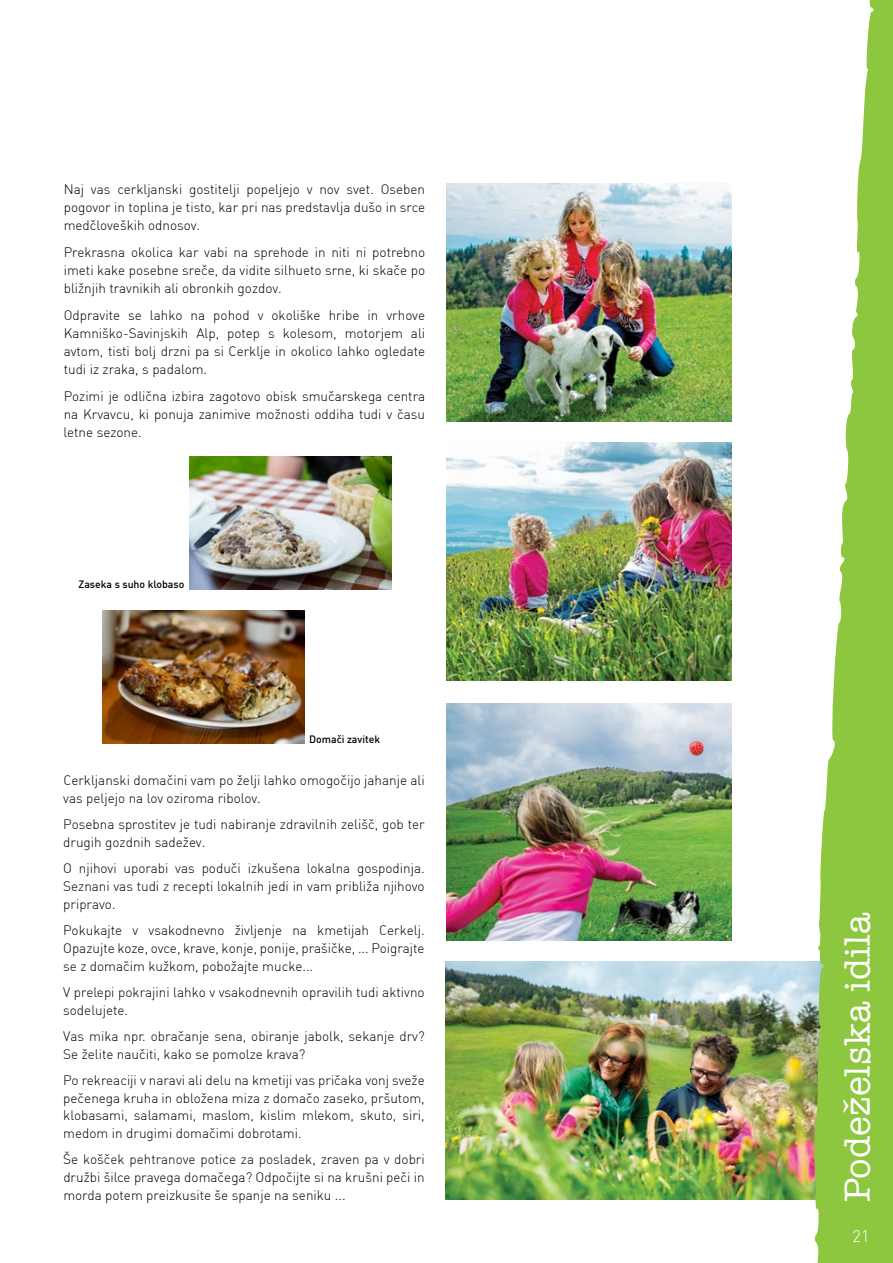
<style>
.page{position:relative;width:893px;height:1263px;background:#fff}
.page>*{position:absolute;margin:0;border:0;box-sizing:border-box;transform-origin:0 0}
.t1{font:500 37.5px "American Typ Itc DEE";color:#fff}
.t2{font:300 16.5px "DINCE";color:#fff}
.t3{font:13.5px/17.7px "DINCE Light Alternate";color:#000;text-align:justify}
.t4{font:500 10.5px "DINCE";color:#000}
</style>
<div class="page">
<img style="left:190px;top:456px;width:202px;height:134px">
<img style="left:446px;top:961px;width:354px;height:238px">
<img style="left:446px;top:443px;width:285px;height:238px">
<img style="left:446px;top:183px;width:285px;height:238px">
<img style="left:446px;top:703px;width:285px;height:237px">
<svg style="left:800px;top:0;width:93px;height:1263px;fill:#8dc63f"></svg>
<img style="left:102px;top:610px;width:202px;height:134px">
<p class="t3" style="left:64px;top:180px;width:363px">Naj vas cerkljanski gostitelji popeljejo v nov svet. Oseben pogovor in toplina je tisto, kar pri nas predstavlja dušo in srce medčloveških odnosov.</p>
<p class="t3" style="left:64px;top:243px;width:363px">Prekrasna okolica kar vabi na sprehode in niti ni potrebno imeti kake posebne sreče, da vidite silhueto srne, ki skače po bližnjih travnikih ali obronkih gozdov.</p>
<p class="t3" style="left:64px;top:306px;width:363px">Odpravite se lahko na pohod v okoliške hribe in vrhove Kamniško-Savinjskih Alp, potep s kolesom, motorjem ali avtom, tisti bolj drzni pa si Cerklje in okolico lahko ogledate tudi iz zraka, s padalom.</p>
<p class="t3" style="left:64px;top:386px;width:363px">Pozimi je odlična izbira zagotovo obisk smučarskega centra na Krvavcu, ki ponuja zanimive možnosti oddiha tudi v času letne sezone.</p>
<p class="t4" style="left:79px;top:578px;width:107px">Zaseka s suho klobaso</p>
<p class="t4" style="left:309px;top:733px;width:72px">Domači zavitek</p>
<p class="t3" style="left:63px;top:771px;width:363px">Cerkljanski domačini vam po želji lahko omogočijo jahanje ali vas peljejo na lov oziroma ribolov.</p>
<p class="t3" style="left:63px;top:815px;width:363px">Posebna sprostitev je tudi nabiranje zdravilnih zelišč, gob ter drugih gozdnih sadežev.</p>
<p class="t3" style="left:63px;top:859px;width:363px">O njihovi uporabi vas poduči izkušena lokalna gospodinja.<br>Seznani vas tudi z recepti lokalnih jedi in vam približa njihovo pripravo.</p>
<p class="t3" style="left:63px;top:921px;width:363px">Pokukajte v vsakodnevno življenje na kmetijah Cerkelj.<br>Opazujte koze, ovce, krave, konje, ponije, prašičke, ... Poigrajte se z domačim kužkom, pobožajte mucke...</p>
<p class="t3" style="left:63px;top:983px;width:363px">V prelepi pokrajini lahko v vsakodnevnih opravilih tudi aktivno sodelujete.</p>
<p class="t3" style="left:63px;top:1027px;width:363px">Vas mika npr. obračanje sena, obiranje jabolk, sekanje drv?<br>Se želite naučiti, kako se pomolze krava?</p>
<p class="t3" style="left:63px;top:1071px;width:363px">Po rekreaciji v naravi ali delu na kmetiji vas pričaka vonj sveže pečenega kruha in obložena miza z domačo zaseko, pršutom, klobasami, salamami, maslom, kislim mlekom, skuto, siri, medom in drugimi domačimi dobrotami.</p>
<p class="t3" style="left:63px;top:1150px;width:363px">Še košček pehtranove potice za posladek, zraven pa v dobri družbi šilce pravega domačega? Odpočijte si na krušni peči in morda potem preizkusite še spanje na seniku ...</p>
<h1 class="t1" style="left:837px;top:1202px;width:291px;rotate:-90deg">Podeželska idila</h1>
<p class="t2" style="left:853px;top:1225px;width:18px">21</p>
</div>
